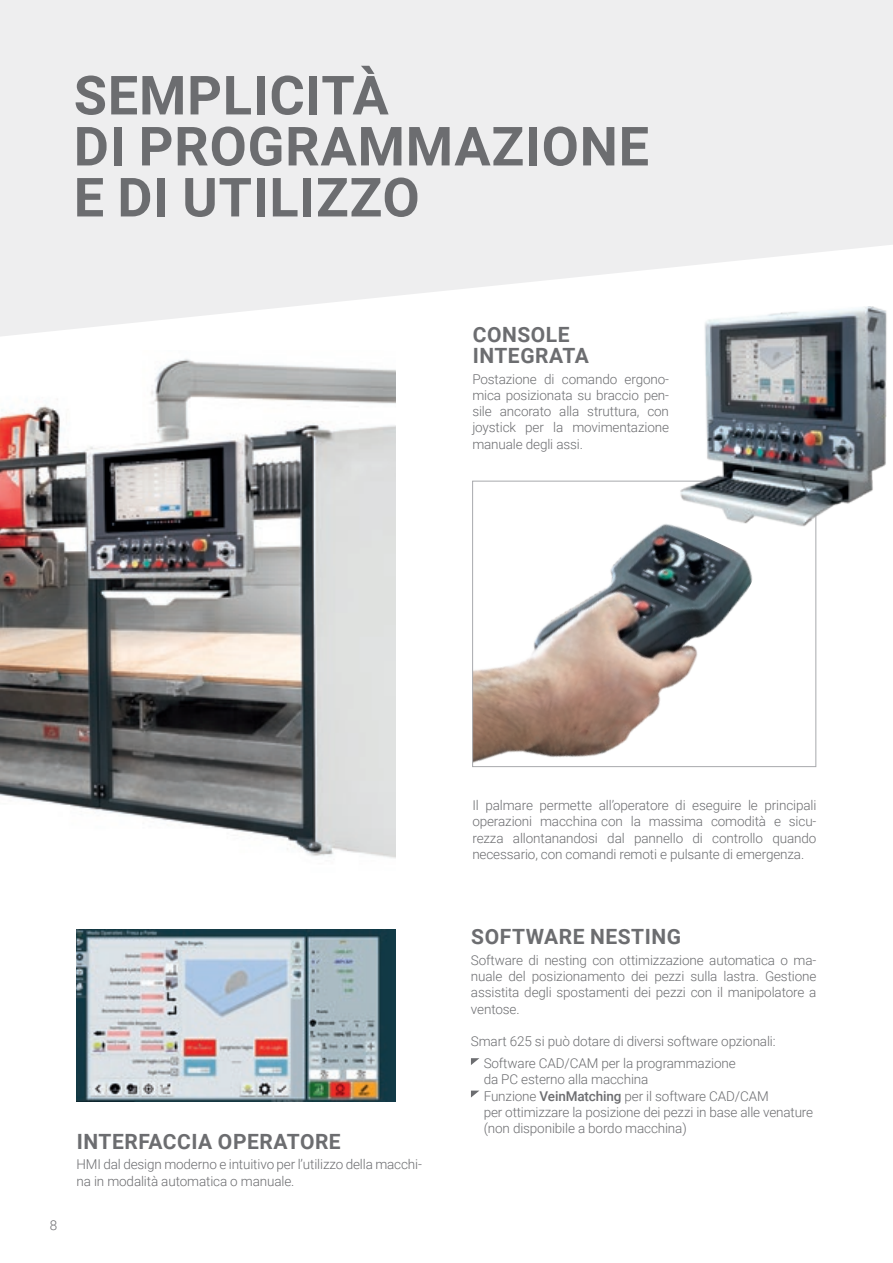
<style>
.page{position:relative;width:893px;height:1263px;background:#fff}
.page>*{position:absolute;margin:0;border:0;box-sizing:border-box;transform-origin:0 0}
._4_TITOLINO_Grigio_1{font:700 54px "Roboto";letter-spacing:.015em;color:#6c6d70}
._4_TITOLINO_Grigio_1-2{font:700 21px/21px "Roboto";letter-spacing:.025em;color:#6c6d70}
._5_TESTO_9_grigio{font:300 13.5px/16.2px "Roboto";letter-spacing:-.01em;color:#6c6d70;text-align:justify}
.s1{font-weight:500}
</style>
<div class="page">
<img style="left:77px;top:929px;width:318px;height:173px">
<img style="left:0;top:358px;width:395px;height:500px">
<svg style="left:0;top:0;width:893px;height:336px;background:#efeff0"></svg>
<img style="left:474px;top:546px;width:279px;height:217px">
<div style="left:472px;top:481px;width:344px;height:286px;border:1px solid #a8a9ad"></div>
<img style="left:624px;top:306px;width:269px;height:240px">
<svg style="left:471px;top:1058px;width:8px;height:7px"></svg>
<svg style="left:471px;top:1090px;width:8px;height:7px"></svg>
<p class="_4_TITOLINO_Grigio_1" style="left:74px;top:57px;width:316px">SEMPLICITÀ</p>
<p class="_4_TITOLINO_Grigio_1" style="left:74px;top:108px;width:577px">DI PROGRAMMAZIONE</p>
<p class="_4_TITOLINO_Grigio_1" style="left:74px;top:159px;width:347px">E DI UTILIZZO</p>
<p class="_4_TITOLINO_Grigio_1-2" style="left:473px;top:324px;width:118px">CONSOLE<br>INTEGRATA</p>
<p class="_5_TESTO_9_grigio" style="left:472px;top:370px;width:198px">Postazione di comando ergono&shy;mica posizionata su braccio pen&shy;sile ancorato alla struttura, con joystick per la movimentazione manuale degli assi.</p>
<p class="_5_TESTO_9_grigio" style="left:50px;top:1216px;width:9px">8</p>
<p class="_4_TITOLINO_Grigio_1-2" style="left:77px;top:1130px;width:265px">INTERFACCIA OPERATORE</p>
<p class="_5_TESTO_9_grigio" style="left:77px;top:1156px;width:347px">HMI dal design moderno e intuitivo per l’utilizzo della macchi&shy;na in modalità automatica o manuale.</p>
<p class="_5_TESTO_9_grigio" style="left:472px;top:797px;width:346px">Il palmare permette all’operatore di eseguire le principali operazioni macchina con la massima comodità e sicu&shy;rezza allontanandosi dal pannello di controllo quando necessario, con comandi remoti e pulsante di emergenza.</p>
<p class="_4_TITOLINO_Grigio_1-2" style="left:471px;top:926px;width:211px">SOFTWARE NESTING</p>
<p class="_5_TESTO_9_grigio" style="left:471px;top:951px;width:347px">Software di nesting con ottimizzazione automatica o ma&shy;nuale del posizionamento dei pezzi sulla lastra. Gestione assistita degli spostamenti dei pezzi con il manipolatore a ventose.</p>
<p class="_5_TESTO_9_grigio" style="left:471px;top:1032px;width:306px">Smart 625 si può dotare di diversi software opzionali:</p>
<p class="_5_TESTO_9_grigio" style="left:484px;top:1055px;width:253px">Software CAD/CAM per la programmazione</p>
<p class="_5_TESTO_9_grigio" style="left:484px;top:1071px;width:166px">da PC esterno alla macchina</p>
<p class="_5_TESTO_9_grigio" style="left:484px;top:1087px;width:287px">Funzione <span class="s1">VeinMatching</span> per il software CAD/CAM</p>
<p class="_5_TESTO_9_grigio" style="left:484px;top:1103px;width:331px">per ottimizzare la posizione dei pezzi in base alle venature (non disponibile a bordo macchina)</p>
</div>
